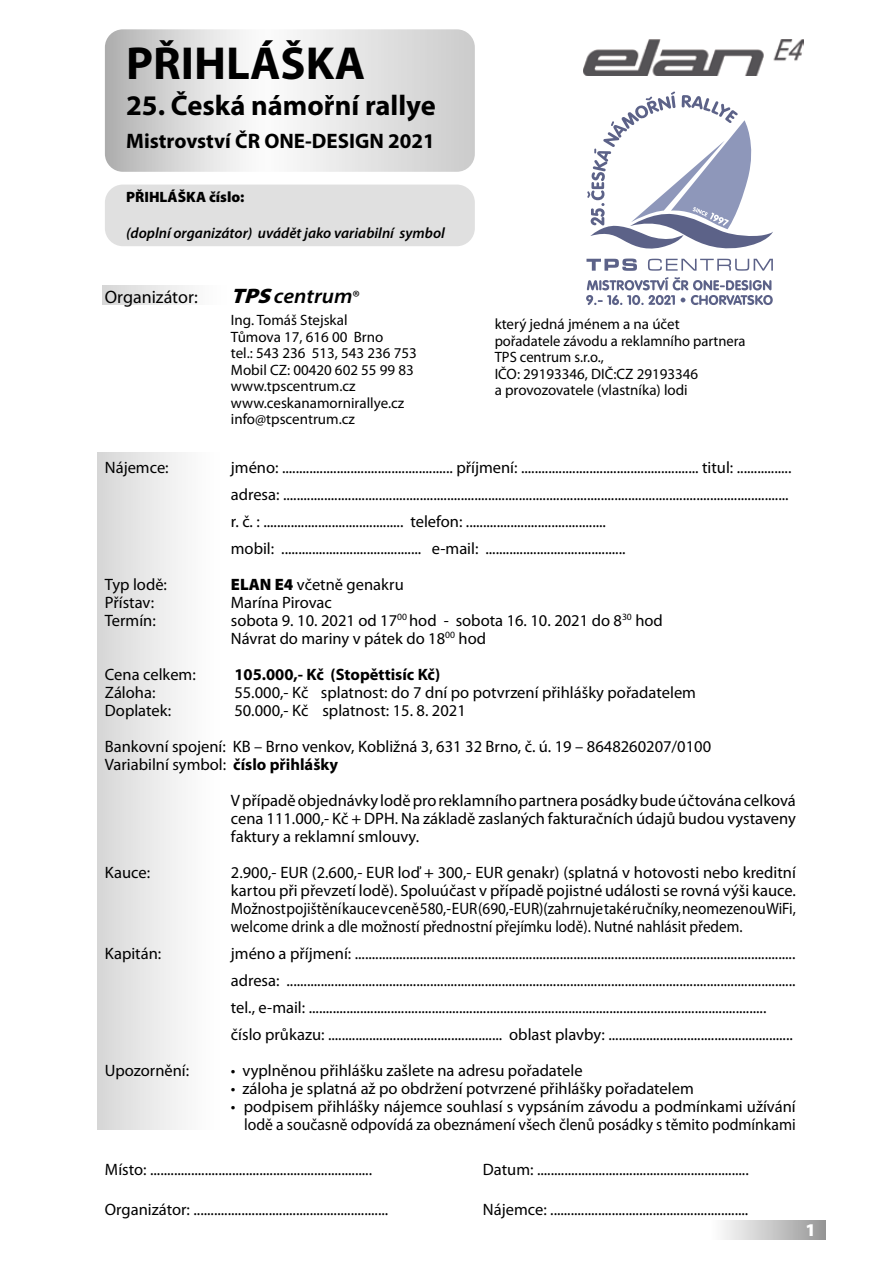
<style>
.page{position:relative;width:893px;height:1263px;background:#fff}
.page>*{position:absolute;margin:0;border:0;box-sizing:border-box;transform-origin:0 0}
.t1{font:700 46.5px "Myriad Pro";color:#000}
.t2{font:700 28.5px "Myriad Pro";color:#000}
.t3{font:700 21px "Myriad Pro";color:#000}
.t4{font:italic 600 21px "Myriad Pro";color:#000;scale:1.07 1}
.t5{font:18px "Myriad Pro";color:#000}
.t6{font:900 18px "Myriad Pro";color:#fff}
.t7{font:16.5px/27px "Myriad Pro";color:#000}
.t8{font:700 16.5px "Myriad Pro";color:#000}
.t9{font:15px/16.5px "Myriad Pro";color:#000}
.t10{font:italic 600 15px "Myriad Pro";color:#000}
.t11{font:900 15px "Myriad Pro";color:#000}
.s1{font-weight:900}
.s2{font-weight:400;font-style:normal;font-size:18px}
.s3{font-weight:700}
</style>
<div class="page">
<div style="left:102px;top:285px;width:128px;height:20px;background:linear-gradient(to right,#d8d8d8,#fff)"></div>
<div style="left:98px;top:452px;width:125px;height:678px;background:linear-gradient(to right,#d8d8d8,#fff)"></div>
<svg style="left:105px;top:29px;width:370px;height:143px"></svg>
<div style="left:105px;top:185px;width:370px;height:61px;background:#e0e0e0;border-radius:18px"></div>
<div style="left:709px;top:1220px;width:116px;height:20px;background:linear-gradient(to right,#fff,#989898)"></div>
<img style="left:584px;top:40px;width:220px;height:35px">
<svg style="left:586px;top:259px;width:187px;height:12px"></svg>
<svg style="left:586px;top:277px;width:187px;height:28px"></svg>
<svg style="left:587px;top:92px;width:186px;height:157px"></svg>
<h1 class="t1" style="left:126px;top:37px;width:241px">PŘIHLÁŠKA</h1>
<h2 class="t2" style="left:126px;top:90px;width:311px">25. Česká námořní rallye</h2>
<p class="t3" style="left:126px;top:129px;width:310px">Mistrovství ČR ONE-DESIGN 2021</p>
<p class="t11" style="left:126px;top:189px;width:120px">PŘIHLÁŠKA číslo:</p>
<p class="t10" style="left:126px;top:225px;width:320px">(doplní organizátor) uvádět jako variabilní symbol</p>
<p class="t5" style="left:105px;top:288px;width:94px">Organizátor:</p>
<p class="t4" style="left:231px;top:285px;width:122px"><span class="s1">TPS</span>centrum<span class="s2">®</span></p>
<p class="t9" style="left:231px;top:312px;width:187px">Ing. Tomáš Stejskal<br>Tůmova 17, 616 00 Brno<br>tel.: 543 236 513, 543 236 753<br>Mobil CZ: 00420 602 55 99 83 www.tpscentrum.cz www.ceskanamornirallye.cz info@tpscentrum.cz</p>
<p class="t7" style="left:105px;top:454px;width:65px">Nájemce:</p>
<p class="t7" style="left:231px;top:454px;width:562px">jméno: .................................................. příjmení: .................................................... titul: ................ adresa: .................................................................................................................................................... r. č. : ......................................... telefon: .........................................<br>mobil: ......................................... e-mail: .........................................</p>
<p class="t7" style="left:105px;top:571px;width:64px">Typ lodě:</p>
<p class="t7" style="left:231px;top:571px;width:174px"><span class="s1">ELAN E4</span> včetně genakru</p>
<p class="t7" style="left:105px;top:589px;width:51px">Přístav:</p>
<p class="t7" style="left:231px;top:589px;width:103px">Marína Pirovac</p>
<p class="t7" style="left:105px;top:607px;width:52px">Termín:</p>
<p class="t7" style="left:231px;top:611px;width:434px;line-height:18px">sobota 9. 10. 2021 od 17<sup>00</sup> hod - sobota 16. 10. 2021 do 8<sup>30</sup> hod<br>Návrat do mariny v pátek do 18<sup>00</sup> hod</p>
<p class="t7" style="left:105px;top:661px;width:92px">Cena celkem:</p>
<p class="t8" style="left:234px;top:665px;width:207px">105.000,- Kč (Stopěttisíc Kč)</p>
<p class="t7" style="left:105px;top:679px;width:52px">Záloha:</p>
<p class="t7" style="left:234px;top:679px;width:463px">55.000,- Kč splatnost: do 7 dní po potvrzení přihlášky pořadatelem</p>
<p class="t7" style="left:105px;top:697px;width:68px">Doplatek:</p>
<p class="t9" style="left:495px;top:316px;width:252px">který jedná jménem a na účet pořadatele závodu a reklamního partnera<br>TPS centrum s.r.o.,<br>IČO: 29193346, DIČ:CZ 29193346<br>a provozovatele (vlastníka) lodi</p>
<p class="t7" style="left:105px;top:692px;width:608px;line-height:36px;text-indent:129px">50.000,- Kč splatnost: 15. 8. 2021<br>Bankovní spojení: KB – Brno venkov, Kobližná 3, 631 32 Brno, č. ú. 19 – 8648260207/0100</p>
<p class="t7" style="left:231px;top:746px;width:566px;line-height:36px;text-indent:-126px">Variabilní symbol: <span class="s3">číslo přihlášky<br></span>V případě objednávky lodě pro reklamního partnera posádky bude účtována celková</p>
<p class="t7" style="left:231px;top:809px;width:566px;line-height:18px">cena 111.000,- Kč + DPH. Na základě zaslaných fakturačních údajů budou vystaveny faktury a reklamní smlouvy.</p>
<p class="t7" style="left:105px;top:859px;width:47px">Kauce:</p>
<p class="t7" style="left:231px;top:863px;width:567px;line-height:18px;text-align:justify">2.900,- EUR (2.600,- EUR loď + 300,- EUR genakr) (splatná v hotovosti nebo kreditní kartou při převzetí lodě). Spoluúčast v případě pojistné události se rovná výši kauce.<br>Možnost pojištění kauce v ceně 580,- EUR (690,-EUR)(zahrnuje také ručníky, neomezenou WiFi, welcome drink a dle možností přednostní přejímku lodě). Nutné nahlásit předem.</p>
<p class="t7" style="left:105px;top:940px;width:58px">Kapitán:</p>
<p class="t7" style="left:231px;top:940px;width:566px">jméno a příjmení: ................................................................................................................................. adresa: ..................................................................................................................................................... tel., e-mail: ...................................................................................................................................... číslo průkazu: ................................................... oblast plavby: ......................................................</p>
<p class="t7" style="left:105px;top:1057px;width:86px">Upozornění:</p>
<p class="t7" style="left:231px;top:1057px;width:353px">• vyplněnou přihlášku zašlete na adresu pořadatele</p>
<p class="t7" style="left:231px;top:1075px;width:464px">• záloha je splatná až po obdržení potvrzené přihlášky pořadatelem</p>
<p class="t7" style="left:231px;top:1097px;width:566px;line-height:18px;text-align:right">• podpisem přihlášky nájemce souhlasí s vypsáním závodu a podmínkami užívání lodě a současně odpovídá za obeznámení všech členů posádky s těmito podmínkami</p>
<p class="t7" style="left:105px;top:1156px;width:269px">Místo: .................................................................</p>
<p class="t7" style="left:483px;top:1156px;width:267px">Datum: ..............................................................</p>
<p class="t7" style="left:105px;top:1196px;width:285px">Organizátor: .........................................................</p>
<p class="t7" style="left:483px;top:1196px;width:267px">Nájemce: ..........................................................</p>
<p class="t6" style="left:805px;top:1220px;width:12px">1</p>
</div>
